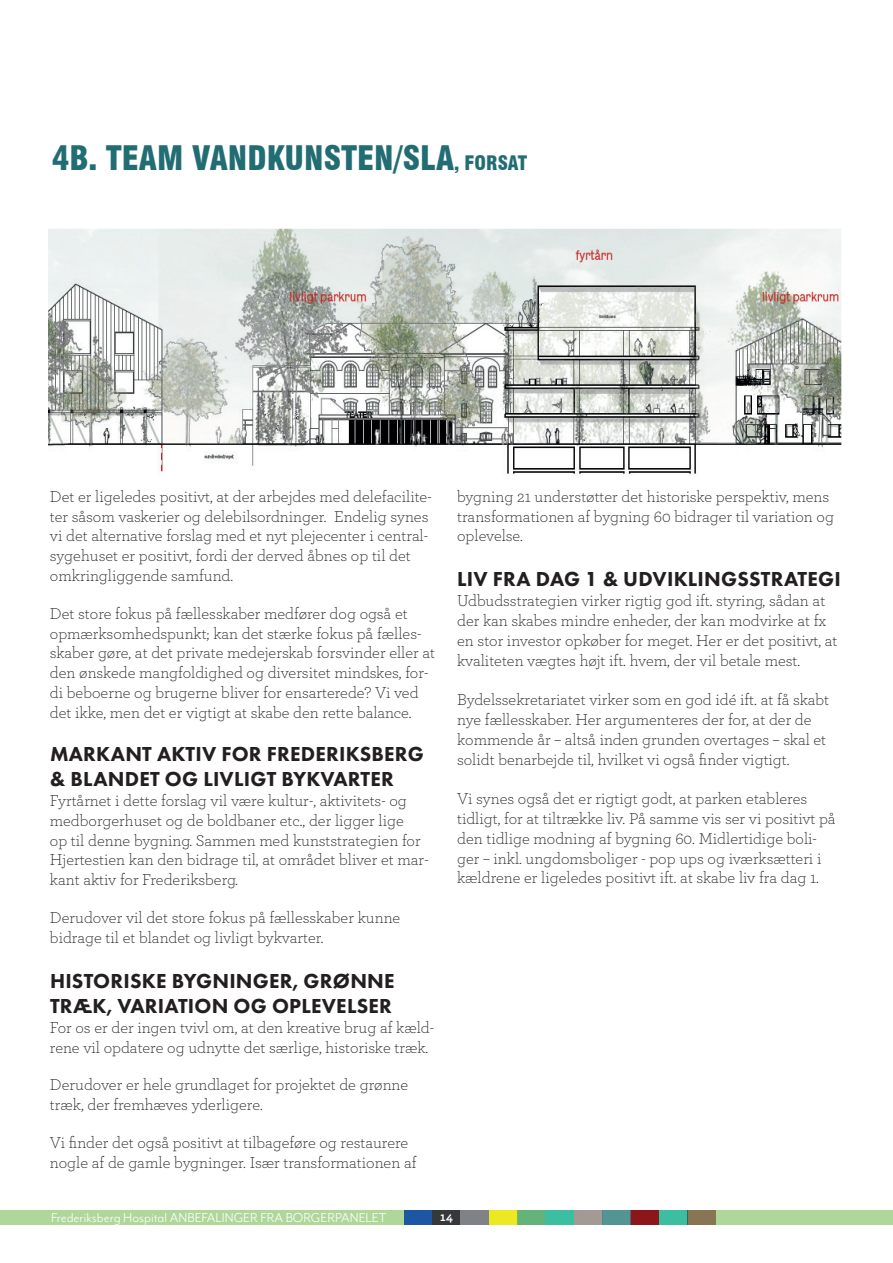
<style>
.page{position:relative;width:893px;height:1263px;background:#fff}
.page>*{position:absolute;margin:0;border:0;box-sizing:border-box;transform-origin:0 0}
.t1{font:900 condensed 33px "Swiss 721 BT";color:#226d74}
.t2{font:800 21px/25.2px "Futura PT";letter-spacing:.01em;color:#231f20}
.t3{font:300 16.5px/19.8px "Archer";color:#231f20}
.t4{font:15px "Mr Eaves Mod OT";color:#fff}
.t5{font:700 12.75px "Archer";color:#fff}
.s1{font-size:19.5px}
</style>
<div class="page">
<div style="left:0;top:1210px;width:893px;height:15px;background:#b0d79a"></div>
<div style="left:631px;top:1210px;width:28px;height:15px;background:#8c171a"></div>
<div style="left:659px;top:1210px;width:28px;height:15px;background:#3cbea1"></div>
<div style="left:404px;top:1210px;width:28px;height:15px;background:#1e56a6"></div>
<div style="left:687px;top:1210px;width:29px;height:15px;background:#887554"></div>
<div style="left:432px;top:1210px;width:29px;height:15px;background:#36383a"></div>
<div style="left:461px;top:1210px;width:28px;height:15px;background:#808285"></div>
<div style="left:489px;top:1210px;width:28px;height:15px;background:#ece822"></div>
<div style="left:517px;top:1210px;width:29px;height:15px;background:#63b37b"></div>
<div style="left:574px;top:1210px;width:28px;height:15px;background:#a49a95"></div>
<div style="left:546px;top:1210px;width:28px;height:15px;background:#3cbea1"></div>
<div style="left:602px;top:1210px;width:29px;height:15px;background:#539593"></div>
<img style="left:49px;top:229px;width:792px;height:246px">
<h1 class="t1" style="left:52px;top:138px;width:477px">4B. TEAM VANDKUNSTEN/SLA<span class="s1">, FORSAT</span></h1>
<p class="t3" style="left:50px;top:486px;width:383px">Det er ligeledes positivt, at der arbejdes med delefacilite&shy;ter såsom vaskerier og delebilsordninger. Endelig synes vi det alternative forslag med et nyt plejecenter i central&shy;sygehuset er positivt, fordi der derved åbnes op til det omkringliggende samfund.</p>
<p class="t3" style="left:50px;top:603px;width:387px">Det store fokus på fællesskaber medfører dog også et opmærksomhedspunkt; kan det stærke fokus på fælles&shy;skaber gøre, at det private medejerskab forsvinder eller at den ønskede mangfoldighed og diversitet mindskes, for&shy;di beboerne og brugerne bliver for ensarterede? Vi ved det ikke, men det er vigtigt at skabe den rette balance.</p>
<p class="t2" style="left:50px;top:741px;width:375px">MARKANT AKTIV FOR FREDERIKSBERG &amp; BLANDET OG LIVLIGT BYKVARTER</p>
<p class="t3" style="left:50px;top:790px;width:380px">Fyrtårnet i dette forslag vil være kultur-, aktivitets- og medborgerhuset og de boldbaner etc., der ligger lige<br>op til denne bygning. Sammen med kunststrategien for Hjertestien kan den bidrage til, at området bliver et mar&shy;kant aktiv for Frederiksberg.</p>
<p class="t3" style="left:50px;top:907px;width:352px">Derudover vil det store fokus på fællesskaber kunne bidrage til et blandet og livligt bykvarter.</p>
<p class="t2" style="left:50px;top:968px;width:346px">HISTORISKE BYGNINGER, GRØNNE<br>TRÆK, VARIATION OG OPLEVELSER</p>
<p class="t3" style="left:50px;top:1017px;width:386px">For os er der ingen tvivl om, at den kreative brug af kæld&shy;rene vil opdatere og udnytte det særlige, historiske træk.</p>
<p class="t3" style="left:50px;top:1074px;width:360px">Derudover er hele grundlaget for projektet de grønne træk, der fremhæves yderligere.</p>
<p class="t3" style="left:50px;top:1132px;width:368px">Vi finder det også positivt at tilbageføre og restaurere nogle af de gamle bygninger. Især transformationen af</p>
<p class="t3" style="left:457px;top:486px;width:378px">bygning 21 understøtter det historiske perspektiv, mens transformationen af bygning 60 bidrager til variation og oplevelse.</p>
<p class="t2" style="left:457px;top:566px;width:385px">LIV FRA DAG 1 &amp; UDVIKLINGSSTRATEGI</p>
<p class="t3" style="left:457px;top:590px;width:382px">Udbudsstrategien virker rigtig god ift. styring, sådan at der kan skabes mindre enheder, der kan modvirke at fx en stor investor opkøber for meget. Her er det positivt, at kvaliteten vægtes højt ift. hvem, der vil betale mest.</p>
<p class="t3" style="left:457px;top:689px;width:374px">Bydelssekretariatet virker som en god idé ift. at få skabt nye fællesskaber. Her argumenteres der for, at der de kommende år – altså inden grunden overtages – skal et solidt benarbejde til, hvilket vi også finder vigtigt.</p>
<p class="t3" style="left:457px;top:788px;width:380px">Vi synes også det er rigtigt godt, at parken etableres tidligt, for at tiltrække liv. På samme vis ser vi positivt på den tidlige modning af bygning 60. Midlertidige boli&shy;ger – inkl. ungdomsboliger - pop ups og iværksætteri i kældrene er ligeledes positivt ift. at skabe liv fra dag 1.</p>
<p class="t4" style="left:51px;top:1210px;width:337px">Frederiksberg Hospital ANBEFALINGER FRA BORGERPANELET</p>
<p class="t5" style="left:440px;top:1207px;width:14px">14</p>
</div>
